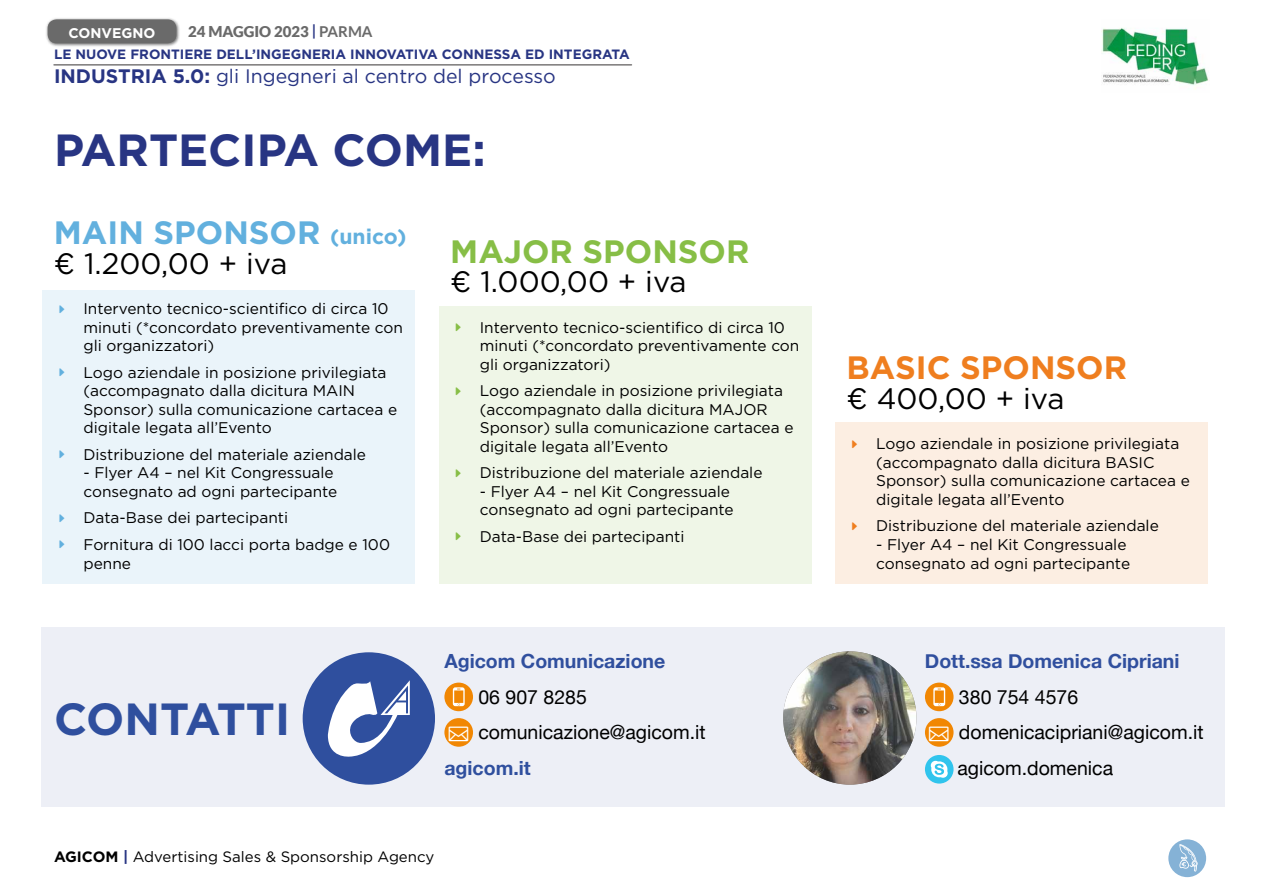
<style>
.page{position:relative;width:1263px;height:893px;background:#fff}
.page>*{position:absolute;margin:0;border:0;box-sizing:border-box;transform-origin:0 0}
.t1{font:700 45px "Gotham";color:#283583}
.t2{font:700 45px "Gotham";color:#2f4f9e}
.t3{font:700 32.25px "Gotham";color:#62b0de}
.t4{font:700 32.25px "Gotham";color:#87be46}
.t5{font:700 32.25px "Gotham";color:#ef7e1f}
.t6{font:29.55px "Gotham";color:#000}
.t7{font:19.5px/35.5px "Helvetica Neue";color:#000}
.t8{font:19.5px "Gotham";color:#283583}
.t9{font:700 19.5px "Helvetica Neue";color:#304f9e}
.t10{font:700 19.5px "Helvetica Neue";color:#2f4f9e}
.t11{font:15.45px/18.6px "Gotham";color:#000}
.t12{font:15px "Gotham";color:#000}
.t13{font:900 15px "Lato";color:#6a6a6a}
.t14{font:700 14.1px "Gotham";color:#fff}
.t15{font:700 13.5px "Gotham";color:#283583}
.s1{font-weight:700;color:#283583}
.s2{font-weight:700}
.s3{font-size:21.15px}
</style>
<div class="page">
<div style="left:45px;top:17px;width:135px;height:30px;background:#000;opacity:.55"></div>
<div style="left:48px;top:19px;width:128px;height:24px;background:#6a6a6a;border-radius:9px"></div>
<div style="left:1168px;top:839px;width:38px;height:38px;background:#85b2d6;border-radius:50%"></div>
<svg style="left:1179px;top:844px;width:19px;height:28px"></svg>
<hr style="left:54px;top:64px;width:577px;height:2px;background:#7a7878">
<img style="left:1101px;top:28px;width:108px;height:62px">
<div style="left:43px;top:290px;width:372px;height:293px;background:#eaf4fa"></div>
<div style="left:439px;top:306px;width:372px;height:277px;background:#eff6e7"></div>
<div style="left:835px;top:422px;width:373px;height:161px;background:#fceee2"></div>
<div style="left:41px;top:627px;width:1184px;height:180px;background:#edeff6"></div>
<div style="left:444px;top:683px;width:29px;height:28px;background:#f18703;border-radius:50%"></div>
<svg style="left:453px;top:687px;width:12px;height:19px"></svg>
<div style="left:444px;top:718px;width:29px;height:29px;background:#f18703;border-radius:50%"></div>
<div style="left:303px;top:652px;width:132px;height:133px;background:#2f4f9e;border-radius:50%"></div>
<svg style="left:328px;top:680px;width:82px;height:77px"></svg>
<div style="left:925px;top:755px;width:28px;height:29px;background:#30c4ed;border-radius:50%"></div>
<svg style="left:931px;top:761px;width:17px;height:17px"></svg>
<div style="left:925px;top:683px;width:28px;height:28px;background:#f18703;border-radius:50%"></div>
<svg style="left:933px;top:687px;width:12px;height:19px"></svg>
<div style="left:925px;top:718px;width:28px;height:29px;background:#f18703;border-radius:50%"></div>
<img style="left:783px;top:651px;width:133px;height:134px;border-radius:67px">
<p class="t14" style="left:69px;top:23px;width:88px">CONVEGNO</p>
<p class="t13" style="left:188px;top:23px;width:186px">24 MAGGIO 2023 <span class="s1">|</span> <span class="s2">PARMA</span></p>
<p class="t15" style="left:54px;top:46px;width:577px">LE NUOVE FRONTIERE DELL’INGEGNERIA INNOVATIVA CONNESSA ED INTEGRATA</p>
<p class="t8" style="left:54px;top:64px;width:503px"><span class="s2">INDUSTRIA 5.0:</span> gli Ingegneri al centro del processo</p>
<h1 class="t1" style="left:54px;top:120px;width:433px">PARTECIPA COME:</h1>
<h2 class="t3" style="left:54px;top:211px;width:354px">MAIN SPONSOR <span class="s3">(unico)</span></h2>
<h3 class="t6" style="left:54px;top:244px;width:235px">€ 1.200,00 + iva</h3>
<p class="t11" style="left:83px;top:299px;width:321px">Intervento tecnico-scientifico di circa 10 minuti (*concordato preventivamente con gli organizzatori)</p>
<p class="t11" style="left:83px;top:363px;width:315px">Logo aziendale in posizione privilegiata (accompagnato dalla dicitura MAIN Sponsor) sulla comunicazione cartacea e digitale legata all’Evento</p>
<p class="t11" style="left:83px;top:445px;width:284px">Distribuzione del materiale aziendale</p>
<p class="t11" style="left:83px;top:463px;width:255px">- Flyer A4 – nel Kit Congressuale consegnato ad ogni partecipante</p>
<p class="t11" style="left:83px;top:504px;width:308px;line-height:26.5px">Data-Base dei partecipanti<br>Fornitura di 100 lacci porta badge e 100</p>
<p class="t11" style="left:83px;top:553px;width:49px">penne</p>
<h2 class="t4" style="left:450px;top:230px;width:301px">MAJOR SPONSOR</h2>
<h3 class="t6" style="left:450px;top:263px;width:238px">€ 1.000,00 + iva</h3>
<p class="t11" style="left:480px;top:317px;width:321px">Intervento tecnico-scientifico di circa 10 minuti (*concordato preventivamente con gli organizzatori)</p>
<p class="t11" style="left:480px;top:381px;width:315px">Logo aziendale in posizione privilegiata (accompagnato dalla dicitura MAJOR Sponsor) sulla comunicazione cartacea e digitale legata all’Evento</p>
<p class="t11" style="left:480px;top:463px;width:284px">Distribuzione del materiale aziendale</p>
<p class="t11" style="left:480px;top:482px;width:255px">- Flyer A4 – nel Kit Congressuale consegnato ad ogni partecipante</p>
<p class="t11" style="left:480px;top:527px;width:206px">Data-Base dei partecipanti</p>
<h1 class="t2" style="left:54px;top:690px;width:238px">CONTATTI</h1>
<p class="t9" style="left:444px;top:646px;width:222px">Agicom Comunicazione</p>
<p class="t7" style="left:478px;top:680px;width:229px">06 907 8285 comunicazione@agicom.it</p>
<p class="t10" style="left:444px;top:752px;width:88px">agicom.it</p>
<p class="t12" style="left:54px;top:847px;width:382px"><span class="s2">AGICOM</span> <span class="s1">|</span> Advertising Sales &amp; Sponsorship Agency</p>
<h2 class="t5" style="left:847px;top:346px;width:282px">BASIC SPONSOR</h2>
<h3 class="t6" style="left:847px;top:379px;width:219px">€ 400,00 + iva</h3>
<p class="t11" style="left:876px;top:434px;width:315px">Logo aziendale in posizione privilegiata (accompagnato dalla dicitura BASIC Sponsor) sulla comunicazione cartacea e digitale legata all’Evento</p>
<p class="t11" style="left:876px;top:516px;width:284px">Distribuzione del materiale aziendale</p>
<p class="t11" style="left:876px;top:535px;width:255px">- Flyer A4 – nel Kit Congressuale consegnato ad ogni partecipante</p>
<p class="t9" style="left:925px;top:646px;width:256px">Dott.ssa Domenica Cipriani</p>
<p class="t7" style="left:957px;top:680px;width:248px">380 754 4576 domenicacipriani@agicom.it agicom.domenica</p>
</div>
